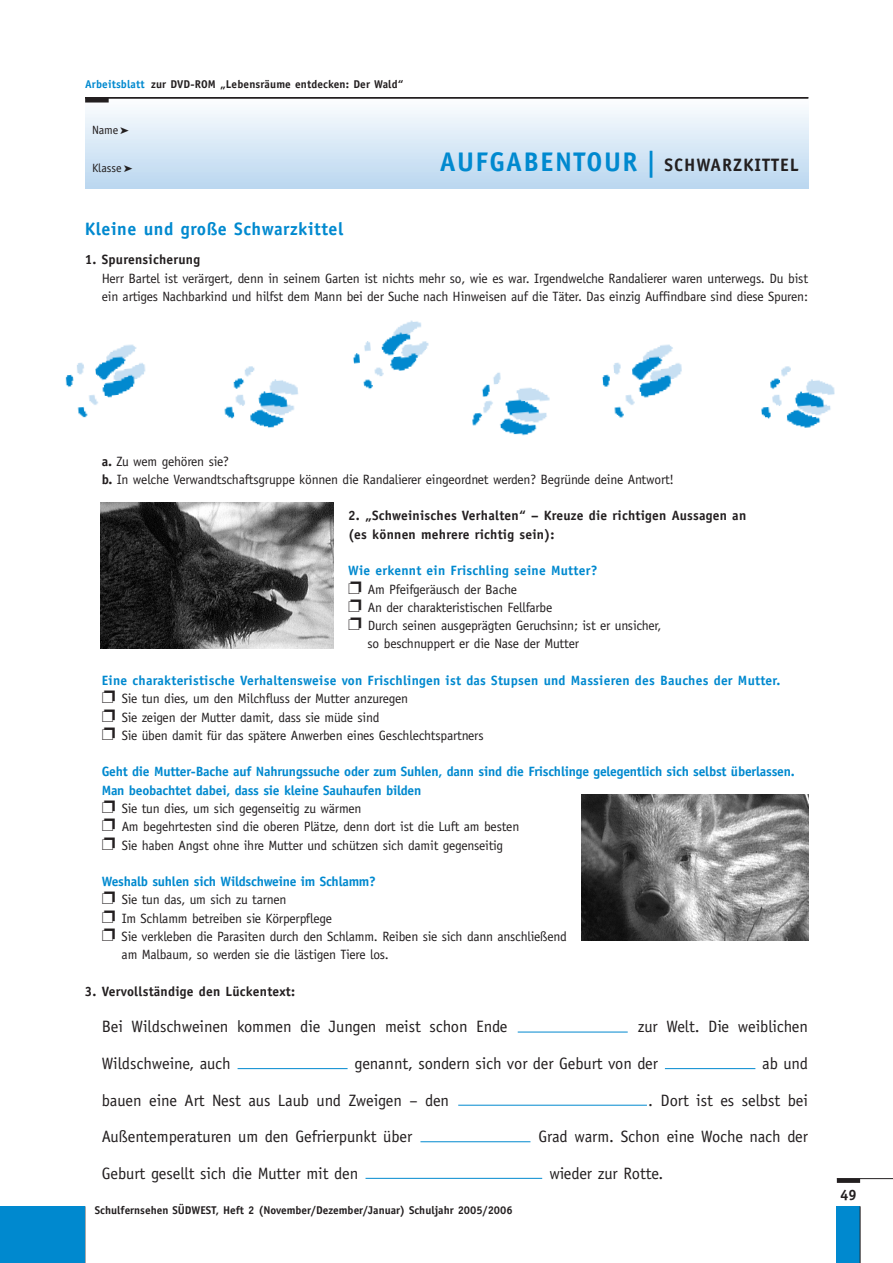
<style>
.page{position:relative;width:893px;height:1263px;background:#fff}
.page>*{position:absolute;margin:0;border:0;box-sizing:border-box;transform-origin:0 0}
.t1{font:700 27px "Officina Sans";letter-spacing:.055em;color:#0089cf}
.t2{font:700 18px "Officina Sans";letter-spacing:.03em;color:#0089cf}
.t3{font:16.5px "Officina Sans";letter-spacing:-.005em;color:#231f20}
.t4{font:700 15px "Officina Sans";color:#231f20}
.t5{font:13.5px/18.3px "Officina Sans";letter-spacing:-.015em;color:#231f20}
.t6{font:700 13.5px/18.3px "Officina Sans";letter-spacing:.015em;color:#231f20}
.t7{font:700 13.5px "Officina Sans";letter-spacing:-.015em;color:#0089cf}
.t8{font:700 13.5px "Officina Sans";letter-spacing:.015em;color:#0089cf}
.t9{font:12px "Officina Sans";color:#231f20}
.t10{font:700 11.25px "Officina Sans";color:#231f20}
.s1{color:#0089cf}
.s2{font-size:18px;color:#231f20}
.s3{font-weight:700}
.s4{font-weight:700;color:#0089cf}
</style>
<div class="page">
<div style="left:85px;top:184px;width:723px;height:5px;background:#bbd7f0"></div>
<div style="left:85px;top:178px;width:723px;height:6px;background:#bfdaf1"></div>
<div style="left:85px;top:172px;width:723px;height:6px;background:#c3dcf2"></div>
<div style="left:85px;top:168px;width:723px;height:6px;background:#c7dff2"></div>
<div style="left:85px;top:162px;width:723px;height:6px;background:#cae0f4"></div>
<div style="left:85px;top:156px;width:723px;height:6px;background:#cee2f4"></div>
<div style="left:85px;top:152px;width:723px;height:6px;background:#d2e5f5"></div>
<div style="left:85px;top:146px;width:723px;height:6px;background:#d6e7f6"></div>
<div style="left:85px;top:141px;width:723px;height:6px;background:#dae9f7"></div>
<div style="left:85px;top:136px;width:723px;height:6px;background:#deebf7"></div>
<div style="left:85px;top:130px;width:723px;height:6px;background:#e2eff9"></div>
<div style="left:85px;top:126px;width:723px;height:6px;background:#e6f0f9"></div>
<div style="left:85px;top:120px;width:723px;height:6px;background:#eaf3fa"></div>
<div style="left:85px;top:115px;width:723px;height:6px;background:#eef5fb"></div>
<div style="left:85px;top:110px;width:723px;height:6px;background:#f2f8fc"></div>
<div style="left:85px;top:104px;width:723px;height:7px;background:#f6fafd"></div>
<div style="left:85px;top:100px;width:723px;height:6px;background:#fafcfe"></div>
<div style="left:836px;top:1206px;width:24px;height:56px;background:#0089cf"></div>
<div style="left:836px;top:1178px;width:24px;height:5px;background:#231f20"></div>
<hr style="left:836px;top:1178px;width:56px;height:1px;background:#231f20">
<hr style="left:859px;top:1206px;width:1px;height:56px;background:#231f20">
<hr style="left:365px;top:1178px;width:177px;height:1px;background:#0089cf">
<hr style="left:420px;top:1141px;width:110px;height:1px;background:#0089cf">
<hr style="left:458px;top:1105px;width:189px;height:1px;background:#0089cf">
<hr style="left:665px;top:1068px;width:90px;height:1px;background:#0089cf">
<hr style="left:237px;top:1068px;width:110px;height:1px;background:#0089cf">
<hr style="left:517px;top:1032px;width:110px;height:1px;background:#0089cf">
<div style="left:85px;top:98px;width:24px;height:5px;background:#231f20"></div>
<hr style="left:85px;top:97px;width:723px;height:1px;background:#231f20">
<div style="left:1px;top:1206px;width:84px;height:56px;background:#0089cf"></div>
<img style="left:100px;top:502px;width:233px;height:146px">
<img style="left:581px;top:795px;width:227px;height:146px">
<img style="left:65px;top:324px;width:485px;height:112px">
<img style="left:602px;top:344px;width:233px;height:84px">
<p class="t10" style="left:85px;top:80px;width:320px"><span class="s1">Arbeitsblatt</span> zur DVD-ROM „Lebensräume entdecken: Der Wald“</p>
<p class="t9" style="left:92px;top:126px;width:39px">Name ➤</p>
<p class="t9" style="left:92px;top:163px;width:42px">Klasse ➤</p>
<h1 class="t1" style="left:440px;top:151px;width:360px">AUFGABENTOUR | <span class="s2">SCHWARZKITTEL</span></h1>
<h2 class="t2" style="left:85px;top:222px;width:260px">Kleine und große Schwarzkittel</h2>
<p class="t6" style="left:85px;top:252px;width:117px">1. Spurensicherung</p>
<p class="t5" style="left:102px;top:270px;width:707px">Herr Bartel ist verärgert, denn in seinem Garten ist nichts mehr so, wie es war. Irgendwelche Randalierer waren unterwegs. Du bist ein artiges Nachbarkind und hilfst dem Mann bei der Suche nach Hinweisen auf die Täter. Das einzig Auffindbare sind diese Spuren:</p>
<p class="t5" style="left:102px;top:453px;width:573px"><span class="s3">a.</span> Zu wem gehören sie?<br><span class="s3">b.</span> In welche Verwandtschaftsgruppe können die Randalierer eingeordnet werden? Begründe deine Antwort!</p>
<p class="t6" style="left:348px;top:508px;width:399px">2. „Schweinisches Verhalten“ – Kreuze die richtigen Aussagen an (es können mehrere richtig sein):</p>
<p class="t8" style="left:348px;top:566px;width:251px">Wie erkennt ein Frischling seine Mutter?</p>
<p class="t5" style="left:348px;top:581px;width:170px">❐ Am Pfeifgeräusch der Bache</p>
<p class="t5" style="left:348px;top:599px;width:206px">❐ An der charakteristischen Fellfarbe</p>
<p class="t5" style="left:348px;top:618px;width:315px">❐ Durch seinen ausgeprägten Geruchsinn; ist er unsicher,</p>
<p class="t5" style="left:367px;top:636px;width:213px">so beschnuppert er die Nase der Mutter</p>
<p class="t5" style="left:102px;top:672px;width:680px"><span class="s4">Eine charakteristische Verhaltensweise von Frischlingen ist das Stupsen und Massieren des Bauches der Mutter. </span>❐ Sie tun dies, um den Milchfluss der Mutter anzuregen<br>❐ Sie zeigen der Mutter damit, dass sie müde sind<br>❐ Sie üben damit für das spätere Anwerben eines Geschlechtspartners</p>
<p class="t5" style="left:102px;top:764px;width:694px"><span class="s4">Geht die Mutter-Bache auf Nahrungssuche oder zum Suhlen, dann sind die Frischlinge gelegentlich sich selbst überlassen.<br>Man beobachtet dabei, dass sie kleine Sauhaufen bilden<br></span>❐ Sie tun dies, um sich gegenseitig zu wärmen<br>❐ Am begehrtesten sind die oberen Plätze, denn dort ist die Luft am besten<br>❐ Sie haben Angst ohne ihre Mutter und schützen sich damit gegenseitig</p>
<p class="t7" style="left:102px;top:876px;width:275px">Weshalb suhlen sich Wildschweine im Schlamm?</p>
<p class="t5" style="left:102px;top:892px;width:186px">❐ Sie tun das, um sich zu tarnen</p>
<p class="t5" style="left:102px;top:910px;width:231px">❐ Im Schlamm betreiben sie Körperpflege</p>
<p class="t5" style="left:102px;top:928px;width:466px">❐ Sie verkleben die Parasiten durch den Schlamm. Reiben sie sich dann anschließend</p>
<p class="t5" style="left:122px;top:947px;width:268px">am Malbaum, so werden sie die lästigen Tiere los.</p>
<p class="t6" style="left:85px;top:983px;width:212px">3. Vervollständige den Lückentext:</p>
<p class="t3" style="left:102px;top:1020px;width:407px">Bei Wildschweinen kommen die Jungen meist schon Ende</p>
<p class="t3" style="left:637px;top:1020px;width:172px">zur Welt. Die weiblichen</p>
<p class="t3" style="left:102px;top:1057px;width:130px">Wildschweine, auch</p>
<p class="t3" style="left:354px;top:1057px;width:305px">genannt, sondern sich vor der Geburt von der</p>
<p class="t3" style="left:762px;top:1057px;width:47px">ab und</p>
<p class="t3" style="left:102px;top:1094px;width:349px">bauen eine Art Nest aus Laub und Zweigen – den</p>
<p class="t3" style="left:648px;top:1094px;width:161px">. Dort ist es selbst bei</p>
<p class="t3" style="left:102px;top:1130px;width:312px">Außentemperaturen um den Gefrierpunkt über</p>
<p class="t3" style="left:538px;top:1130px;width:271px">Grad warm. Schon eine Woche nach der</p>
<p class="t3" style="left:102px;top:1167px;width:258px">Geburt gesellt sich die Mutter mit den</p>
<p class="t3" style="left:549px;top:1167px;width:115px">wieder zur Rotte.</p>
<p class="t10" style="left:95px;top:1206px;width:419px">Schulfernsehen SÜDWEST, Heft 2 (November/Dezember/Januar) Schuljahr 2005/2006</p>
<p class="t4" style="left:840px;top:1189px;width:18px">49</p>
</div>
